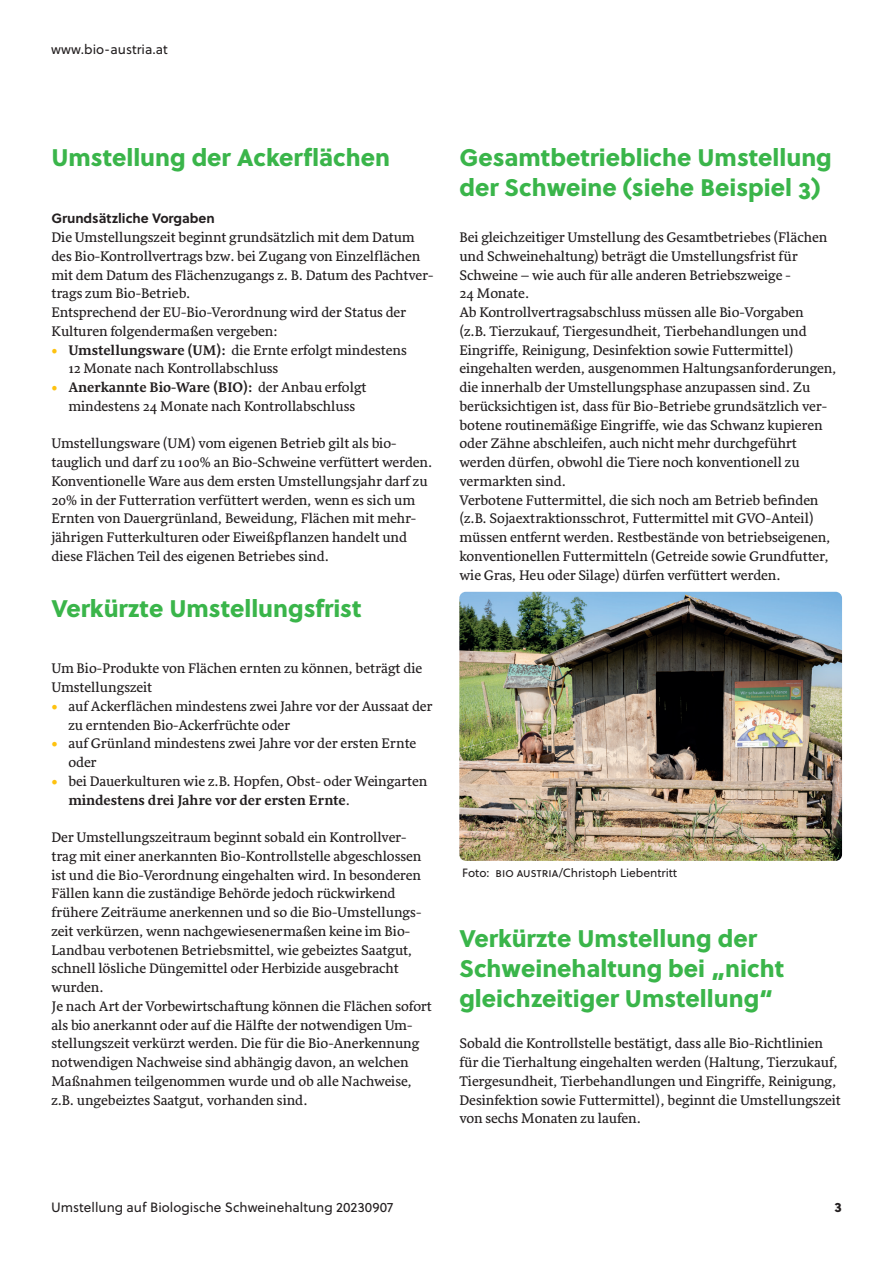
<style>
.page{position:relative;width:893px;height:1263px;background:#fff}
.page>*{position:absolute;margin:0;border:0;box-sizing:border-box;transform-origin:0 0}
.t1{font:24px/30px "Soleil Xb";color:#3ab54a}
.t2{font:14.25px/18.8px "Sirba";color:#231f20}
.t3{font:13.5px "Soleil";color:#231f20}
.t4{font:700 13.5px "Soleil";letter-spacing:-.005em;color:#231f20}
.t5{font:13.5px "Soleil Xb";color:#231f20}
.t6{font:12px "Soleil";color:#231f20}
.s1{font-weight:700;color:#fec210}
.s2{font-weight:700}
.s3{color:#fec210}
</style>
<div class="page">
<img style="left:459px;top:592px;width:383px;height:269px">
<p class="t3" style="left:51px;top:41px;width:118px">www.bio-austria.at</p>
<h1 class="t1" style="left:51px;top:143px;width:340px">Umstellung der Ackerflächen</h1>
<p class="t4" style="left:51px;top:210px;width:165px">Grundsätzliche Vorgaben</p>
<p class="t2" style="left:51px;top:228px;width:383px">Die Umstellungszeit beginnt grundsätzlich mit dem Datum des Bio-Kontrollvertrags bzw. bei Zugang von Einzelflächen mit dem Datum des Flächenzugangs z. B. Datum des Pachtver&shy;trags zum Bio-Betrieb.<br>Entsprechend der EU-Bio-Verordnung wird der Status der Kulturen folgendermaßen vergeben:</p>
<p class="t2" style="left:68px;top:341px;width:340px;text-indent:-17px"><span class="s1">•</span> <span class="s2">Umstellungsware (UM):</span> die Ernte erfolgt mindestens<br>12 Monate nach Kontrollabschluss</p>
<p class="t2" style="left:51px;top:378px;width:317px;text-align:center"><span class="s1">•</span> <span class="s2">Anerkannte Bio-Ware (BIO):</span> der Anbau erfolgt mindestens 24 Monate nach Kontrollabschluss</p>
<p class="t2" style="left:51px;top:435px;width:382px">Umstellungsware (UM) vom eigenen Betrieb gilt als bio&shy;tauglich und darf zu 100% an Bio-Schweine verfüttert werden.<br>Konventionelle Ware aus dem ersten Umstellungsjahr darf zu 20% in der Futterration verfüttert werden, wenn es sich um Ernten von Dauergrünland, Beweidung, Flächen mit mehr&shy;jährigen Futterkulturen oder Eiweißpflanzen handelt und diese Flächen Teil des eigenen Betriebes sind.</p>
<h1 class="t1" style="left:51px;top:594px;width:312px">Verkürzte Umstellungsfrist</h1>
<p class="t2" style="left:51px;top:660px;width:372px">Um Bio-Produkte von Flächen ernten zu können, beträgt die<br>Umstellungszeit</p>
<p class="t2" style="left:68px;top:697px;width:365px;text-indent:-17px"><span class="s3">•</span> auf Ackerflächen mindestens zwei Jahre vor der Aussaat der zu erntenden Bio-Ackerfrüchte oder</p>
<p class="t2" style="left:68px;top:735px;width:350px;text-indent:-17px"><span class="s3">•</span> auf Grünland mindestens zwei Jahre vor der ersten Ernte oder</p>
<p class="t2" style="left:68px;top:772px;width:360px;text-indent:-17px"><span class="s3">•</span> bei Dauerkulturen wie z.B. Hopfen, Obst- oder Weingarten <span class="s2">mindestens drei Jahre vor der ersten Ernte</span>.</p>
<p class="t2" style="left:51px;top:828px;width:382px">Der Umstellungszeitraum beginnt sobald ein Kontrollver&shy;trag mit einer anerkannten Bio-Kontrollstelle abgeschlossen ist und die Bio-Verordnung eingehalten wird. In besonderen Fällen kann die zuständige Behörde jedoch rückwirkend frühere Zeiträume anerkennen und so die Bio-Umstellungs&shy;zeit verkürzen, wenn nachgewiesenermaßen keine im Bio-Landbau verbotenen Betriebsmittel, wie gebeiztes Saatgut, schnell lösliche Düngemittel oder Herbizide ausgebracht wurden.<br>Je nach Art der Vorbewirtschaftung können die Flächen sofort als bio anerkannt oder auf die Hälfte der notwendigen Um&shy;stellungszeit verkürzt werden. Die für die Bio-Anerkennung notwendigen Nachweise sind abhängig davon, an welchen Maßnahmen teilgenommen wurde und ob alle Nachweise, z.B. ungebeiztes Saatgut, vorhanden sind.</p>
<h1 class="t1" style="left:459px;top:143px;width:374px">Gesamtbetriebliche Umstellung der Schweine (siehe Beispiel 3)</h1>
<p class="t2" style="left:459px;top:228px;width:379px">Bei gleichzeitiger Umstellung des Gesamtbetriebes (Flächen und Schweinehaltung) beträgt die Umstellungsfrist für Schweine – wie auch für alle anderen Betriebszweige -<br>24 Monate.<br>Ab Kontrollvertragsabschluss müssen alle Bio-Vorgaben<br>(z.B. Tierzukauf, Tiergesundheit, Tierbehandlungen und Eingriffe, Reinigung, Desinfektion sowie Futtermittel) eingehalten werden, ausgenommen Haltungsanforderungen, die innerhalb der Umstellungsphase anzupassen sind. Zu berücksichtigen ist, dass für Bio-Betriebe grundsätzlich ver&shy;botene routinemäßige Eingriffe, wie das Schwanz kupieren oder Zähne abschleifen, auch nicht mehr durchgeführt werden dürfen, obwohl die Tiere noch konventionell zu vermarkten sind.<br>Verbotene Futtermittel, die sich noch am Betrieb befinden (z.B. Sojaextraktionsschrot, Futtermittel mit GVO-Anteil) müssen entfernt werden. Restbestände von betriebseigenen, konventionellen Futtermitteln (Getreide sowie Grundfutter, wie Gras, Heu oder Silage) dürfen verfüttert werden.</p>
<p class="t6" style="left:462px;top:865px;width:216px">Foto: BIO AUSTRIA/Christoph Liebentritt</p>
<h1 class="t1" style="left:459px;top:924px;width:326px">Verkürzte Umstellung der<br>Schweinehaltung bei „nicht gleichzeitiger Umstellung“</h1>
<p class="t2" style="left:459px;top:1035px;width:383px">Sobald die Kontrollstelle bestätigt, dass alle Bio-Richtlinien für die Tierhaltung eingehalten werden (Haltung, Tierzukauf, Tiergesundheit, Tierbehandlungen und Eingriffe, Reinigung, Desinfektion sowie Futtermittel), beginnt die Umstellungszeit von sechs Monaten zu laufen.</p>
<p class="t3" style="left:51px;top:1199px;width:344px">Umstellung auf Biologische Schweinehaltung 20230907</p>
<p class="t5" style="left:835px;top:1198px;width:9px">3</p>
</div>
